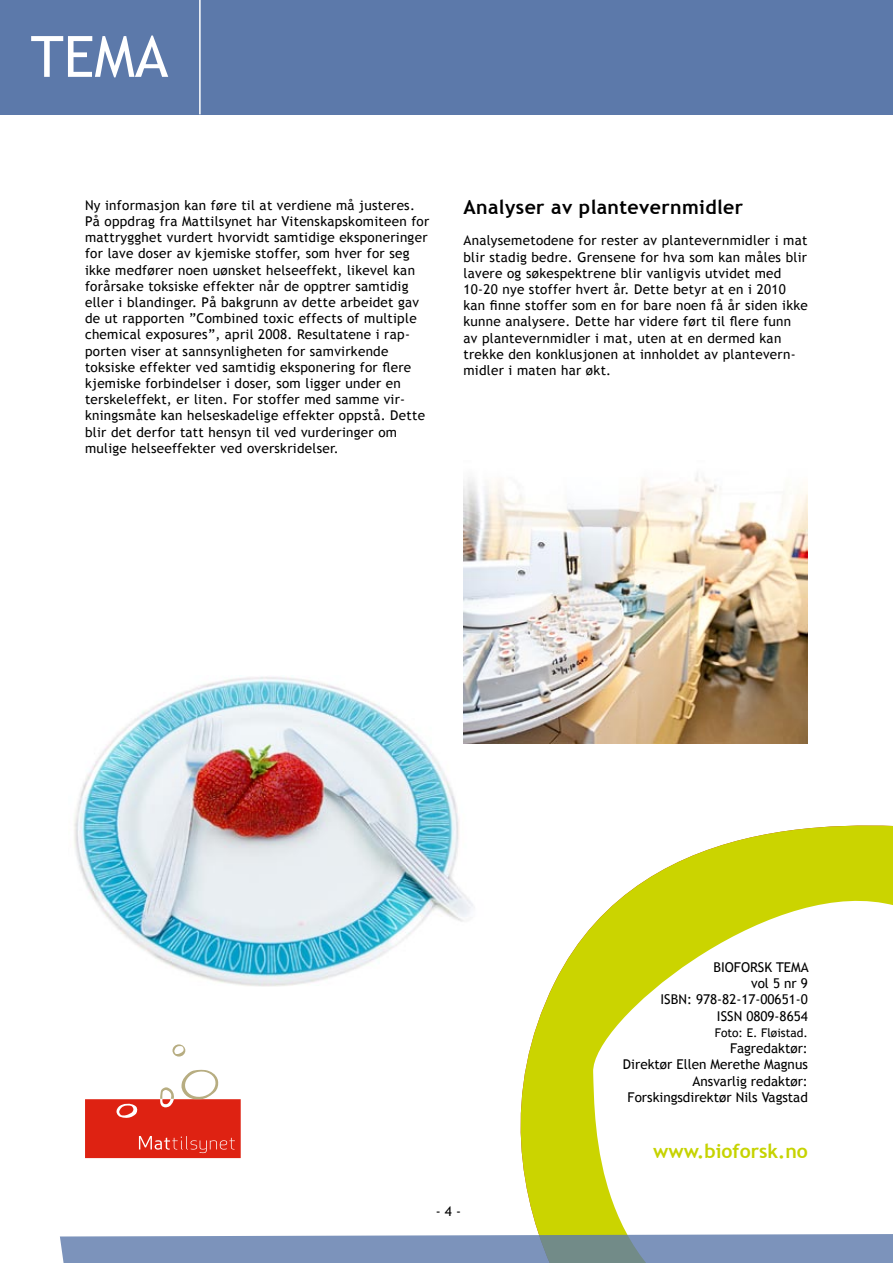
<style>
.page{position:relative;width:893px;height:1263px;background:#fff}
.page>*{position:absolute;margin:0;border:0;box-sizing:border-box;transform-origin:0 0}
.t1{font:57px "Trebuchet MS";color:#fff}
.t2{font:700 19.5px "Trebuchet MS";letter-spacing:.02em;color:#000}
.t3{font:700 19.5px "Trebuchet MS";color:#c6d300}
.t4{font:13.5px/16.2px "Trebuchet MS";letter-spacing:.02em;color:#000}
.t5{font:13.5px/16.2px "Trebuchet MS";color:#000;text-align:right}
.t6{font:12px "Trebuchet MS";color:#000}
</style>
<div class="page">
<div style="left:0;top:0;width:893px;height:114px;background:#5c79aa"></div>
<hr style="left:199px;top:0;width:2px;height:114px;background:#fff">
<img style="left:74px;top:675px;width:399px;height:312px">
<img style="left:463px;top:473px;width:345px;height:271px">
<svg style="left:521px;top:825px;width:372px;height:399px;fill:#cbd400"></svg>
<svg style="left:591px;top:881px;width:302px;height:343px"></svg>
<svg style="left:60px;top:1224px;width:833px;height:39px"></svg>
<svg style="left:172px;top:1044px;width:13px;height:12px"></svg>
<svg style="left:85px;top:1069px;width:156px;height:89px"></svg>
<h1 class="t1" style="left:31px;top:23px;width:139px">TEMA</h1>
<p class="t4" style="left:85px;top:197px;width:346px">Ny informasjon kan føre til at verdiene må justeres.<br>På oppdrag fra Mattilsynet har Vitenskapskomiteen for mattrygghet vurdert hvorvidt samtidige eksponeringer for lave doser av kjemiske stoffer, som hver for seg ikke medfører noen uønsket helseeffekt, likevel kan forårsake toksiske effekter når de opptrer samtidig eller i blandinger. På bakgrunn av dette arbeidet gav de ut rapporten ”Combined toxic effects of multiple chemical exposures”, april 2008. Resultatene i rap&shy;porten viser at sannsynligheten for samvirkende toksiske effekter ved samtidig eksponering for flere kjemiske forbindelser i doser, som ligger under en terskeleffekt, er liten. For stoffer med samme vir&shy;kningsmåte kan helseskadelige effekter oppstå. Dette blir det derfor tatt hensyn til ved vurderinger om mulige helseeffekter ved overskridelser.</p>
<h2 class="t2" style="left:463px;top:195px;width:281px">Analyser av plantevernmidler</h2>
<p class="t4" style="left:463px;top:233px;width:346px">Analysemetodene for rester av plantevernmidler i mat blir stadig bedre. Grensene for hva som kan måles blir lavere og søkespektrene blir vanligvis utvidet med 10-20 nye stoffer hvert år. Dette betyr at en i 2010 kan finne stoffer som en for bare noen få år siden ikke kunne analysere. Dette har videre ført til flere funn av plantevernmidler i mat, uten at en dermed kan trekke den konklusjonen at innholdet av plantevern&shy;midler i maten har økt.</p>
<p class="t4" style="left:436px;top:1203px;width:27px">- 4 -</p>
<p class="t5" style="left:660px;top:959px;width:150px">BIOFORSK TEMA<br>vol 5 nr 9<br>ISBN: 978-82-17-00651-0<br>ISSN 0809-8654</p>
<p class="t6" style="left:715px;top:1025px;width:95px">Foto: E. Fløistad.</p>
<p class="t5" style="left:623px;top:1040px;width:186px">Fagredaktør:<br>Direktør Ellen Merethe Magnus<br>Ansvarlig redaktør:<br>Forskingsdirektør Nils Vagstad</p>
<h2 class="t3" style="left:653px;top:1138px;width:156px">www.bioforsk.no</h2>
</div>
